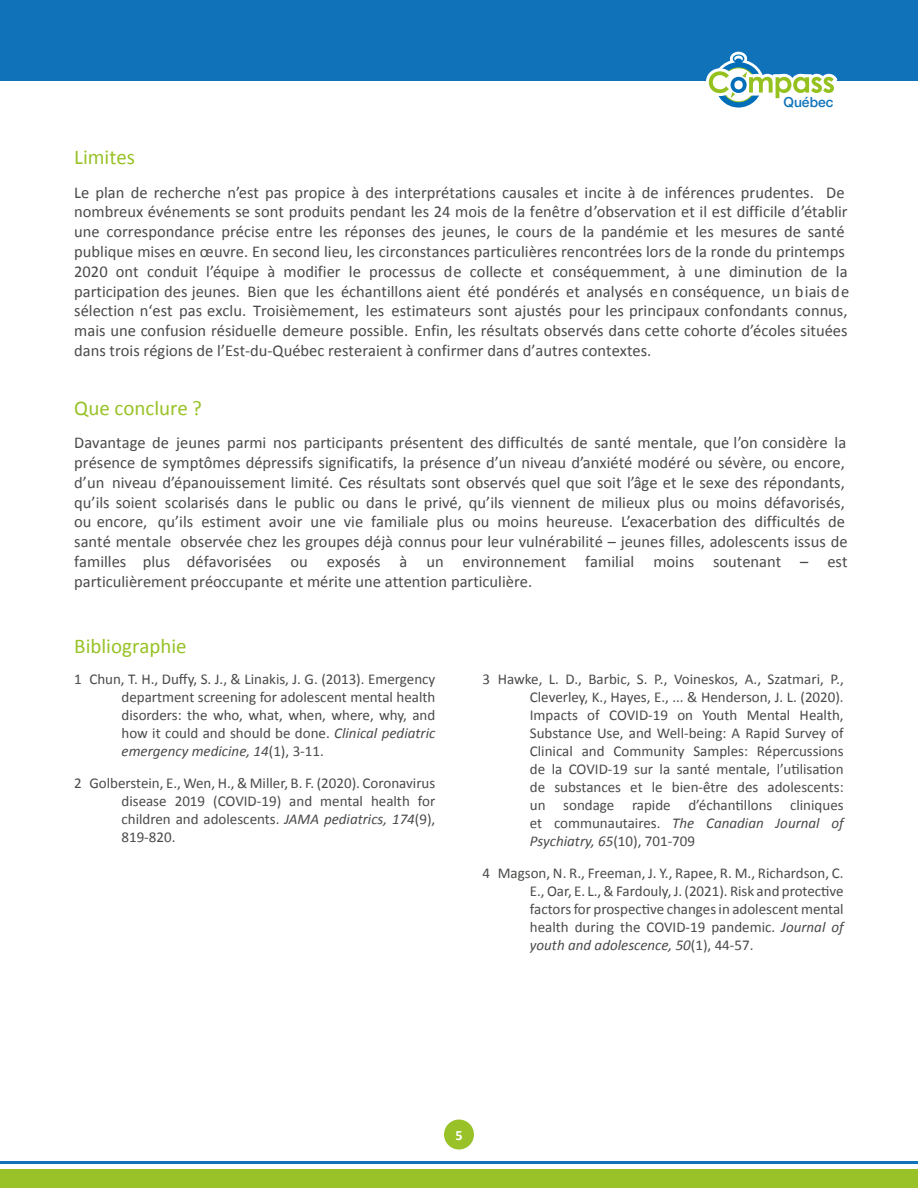
<style>
.page{position:relative;width:918px;height:1188px;background:#fff}
.page>*{position:absolute;margin:0;border:0;box-sizing:border-box;transform-origin:0 0}
.t1{font:21px "Calibri";color:#98c227}
.t2{font:16.5px/19.8px "Calibri";color:#4a4a49}
.t3{font:15px/18px "Calibri";color:#4a4a49;text-align:justify}
.t4{font:700 14.25px "Calibri";color:#fff}
.t5{font:500 13.8px "Helvetica Neue";color:#1072b9}
.s1{font-style:italic}
</style>
<div class="page">
<div style="left:0;top:0;width:918px;height:81px;background:#1072b9"></div>
<div style="left:0;top:1169px;width:918px;height:19px;background:#98c227"></div>
<hr style="left:0;top:1161px;width:918px;height:2px;background:#1072b9">
<div style="left:444px;top:1120px;width:30px;height:29px;background:#98c227;border-radius:50%"></div>
<svg style="left:706px;top:52px;width:131px;height:56px"></svg>
<p class="t5" style="left:784px;top:91px;width:51px">Québec</p>
<p class="t1" style="left:74px;top:144px;width:62px">Limites</p>
<p class="t2" style="left:74px;top:182px;width:777px">Le plan de recherche n’est pas propice à des interprétations causales et incite à de inférences prudentes. De nombreux événements se sont produits pendant les 24 mois de la fenêtre d’observation et il est difficile d’établir une correspondance précise entre les réponses des jeunes, le cours de la pandémie et les mesures de santé publique mises en œuvre. En second lieu, les circonstances particulières rencontrées lors de la ronde du printemps 2020 ont conduit l’équipe à modifier le processus de collecte et conséquemment, à une diminution de la participation des jeunes. Bien que les échantillons aient été pondérés et analysés en conséquence, un biais de sélection n‘est pas exclu. Troisièmement, les estimateurs sont ajustés pour les principaux confondants connus, mais une confusion résiduelle demeure possible. Enfin, les résultats observés dans cette cohorte d’écoles situées dans trois régions de l’Est-du-Québec resteraient à confirmer dans d’autres contextes.</p>
<p class="t1" style="left:74px;top:395px;width:129px">Que conclure ?</p>
<p class="t2" style="left:74px;top:433px;width:775px">Davantage de jeunes parmi nos participants présentent des difficultés de santé mentale, que l’on considère la présence de symptômes dépressifs significatifs, la présence d’un niveau d’anxiété modéré ou sévère, ou encore, d’un niveau d’épanouissement limité. Ces résultats sont observés quel que soit l’âge et le sexe des répondants, qu’ils soient scolarisés dans le public ou dans le privé, qu’ils viennent de milieux plus ou moins défavorisés, ou encore, qu’ils estiment avoir une vie familiale plus ou moins heureuse. L’exacerbation des difficultés de santé mentale observée chez les groupes déjà connus pour leur vulnérabilité – jeunes filles, adolescents issus de familles plus défavorisées ou exposés à un environnement familial moins soutenant – est particulièrement préoccupante et mérite une attention particulière.</p>
<p class="t1" style="left:74px;top:633px;width:114px">Bibliographie</p>
<p class="t3" style="left:122px;top:671px;width:315px;text-indent:-47px">1 Chun, T. H., Duffy, S. J., &amp; Linakis, J. G. (2013). Emergency department screening for adolescent mental health disorders: the who, what, when, where, why, and how it could and should be done. <span class="s1">Clinical pediatric emergency medicine, 14</span>(1), 3-11.</p>
<p class="t3" style="left:122px;top:774px;width:315px;text-indent:-47px">2 Golberstein, E., Wen, H., &amp; Miller, B. F. (2020). Coronavirus disease 2019 (COVID-19) and mental health for children and adolescents. <span class="s1">JAMA pediatrics, 174</span>(9), 819-820.</p>
<p class="t3" style="left:530px;top:671px;width:315px;text-indent:-47px">3 Hawke, L. D., Barbic, S. P., Voineskos, A., Szatmari, P., Cleverley, K., Hayes, E., ... &amp; Henderson, J. L. (2020).<br>Impacts of COVID-19 on Youth Mental Health, Substance Use, and Well-being: A Rapid Survey of Clinical and Community Samples: Répercussions de la COVID-19 sur la santé mentale, l’utilisation de substances et le bien-être des adolescents: un sondage rapide d’échantillons cliniques et communautaires. <span class="s1">The Canadian Journal of Psychiatry, 65</span>(10), 701-709</p>
<p class="t3" style="left:530px;top:864px;width:315px;text-indent:-47px">4 Magson, N. R., Freeman, J. Y., Rapee, R. M., Richardson, C.<br>E., Oar, E. L., &amp; Fardouly, J. (2021). Risk and protective factors for prospective changes in adolescent mental health during the COVID-19 pandemic. <span class="s1">Journal of youth and adolescence, 50</span>(1), 44-57.</p>
<p class="t4" style="left:455px;top:1126px;width:9px">5</p>
</div>
